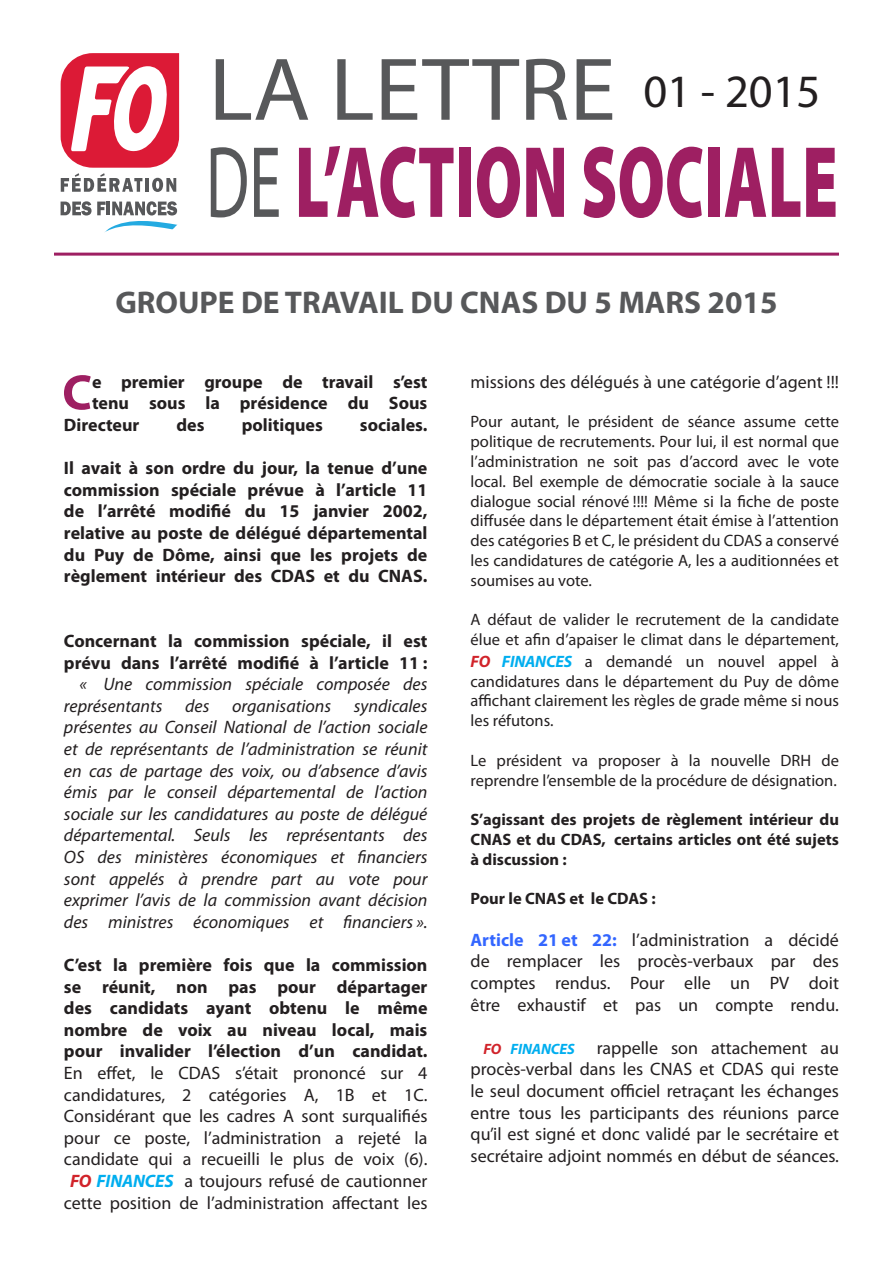
<style>
.page{position:relative;width:893px;height:1263px;background:#fff}
.page>*{position:absolute;margin:0;border:0;box-sizing:border-box;transform-origin:0 0}
.Corps_de_texte{font:700 50.1px "Myriad Pro";color:#9e1f62}
.t1{font:46.5px "Myriad Pro";color:#231f20}
.t2{font:700 31.5px "Myriad Pro";color:#57585a}
.Corps_de_texte-2{font:18px/21.6px "Myriad Pro";color:#231f20;text-align:justify}
.Corps_de_texte-3{font:700 18px/21.6px "Myriad Pro";color:#231f20;text-align:justify}
.Corps_de_texte-4{font:italic 18px/21.6px "Myriad Pro";color:#231f20}
.t3{font:16.5px/19.8px "Myriad Pro";color:#231f20;text-align:justify}
.t4{font:700 16.5px/19.8px "Myriad Pro";color:#231f20;text-align:justify}
.s1{font-weight:700;font-style:italic;color:#d1232a}
.s2{font-weight:700;font-style:italic;color:#00aeef}
.s3{font-weight:700;color:#36f}
.s4{font-weight:700;font-style:italic;font-size:15px;color:#d1232a}
.s5{font-weight:700;font-style:italic;font-size:15px;color:#00aeef}
</style>
<div class="page">
<svg style="left:216px;top:59px;width:92px;height:61px"></svg>
<svg style="left:337px;top:59px;width:36px;height:61px"></svg>
<svg style="left:382px;top:59px;width:137px;height:61px"></svg>
<svg style="left:526px;top:59px;width:41px;height:61px"></svg>
<svg style="left:577px;top:59px;width:35px;height:61px"></svg>
<svg style="left:211px;top:147px;width:36px;height:70px"></svg>
<svg style="left:254px;top:148px;width:25px;height:69px"></svg>
<svg style="left:299px;top:146px;width:155px;height:72px"></svg>
<div style="left:459px;top:148px;width:12px;height:69px;background:#9e1f62"></div>
<svg style="left:477px;top:147px;width:43px;height:71px"></svg>
<svg style="left:526px;top:148px;width:38px;height:69px"></svg>
<svg style="left:583px;top:147px;width:119px;height:71px"></svg>
<div style="left:708px;top:148px;width:12px;height:69px;background:#9e1f62"></div>
<svg style="left:725px;top:148px;width:41px;height:69px"></svg>
<svg style="left:772px;top:148px;width:28px;height:69px"></svg>
<svg style="left:806px;top:148px;width:29px;height:69px"></svg>
<hr style="left:54px;top:253px;width:785px;height:3px;background:#9e1f62">
<svg style="left:61px;top:53px;width:118px;height:139px"></svg>
<svg style="left:61px;top:201px;width:117px;height:32px"></svg>
<p class="t1" style="left:643px;top:63px;width:179px">01 - 2015</p>
<p class="t2" style="left:115px;top:282px;width:664px">GROUPE DE TRAVAIL DU CNAS DU 5 MARS 2015</p>
<p class="Corps_de_texte" style="left:62px;top:360px;width:31px">C</p>
<p class="Corps_de_texte-3" style="left:92px;top:370px;width:337px">e premier groupe de travail s’est</p>
<p class="Corps_de_texte-3" style="left:92px;top:392px;width:337px">tenu sous la présidence du Sous</p>
<p class="Corps_de_texte-3" style="left:64px;top:413px;width:77px">Directeur</p>
<p class="Corps_de_texte-3" style="left:177px;top:413px;width:30px">des</p>
<p class="Corps_de_texte-3" style="left:242px;top:413px;width:83px">politiques</p>
<p class="Corps_de_texte-3" style="left:360px;top:413px;width:69px">sociales.</p>
<p class="Corps_de_texte-3" style="left:64px;top:457px;width:365px">Il avait à son ordre du jour, la tenue d’une commission spéciale prévue à l’article 11 de l’arrêté modifié du 15 janvier 2002, relative au poste de délégué départemental du Puy de Dôme, ainsi que les projets de règlement intérieur des CDAS et du CNAS.</p>
<p class="Corps_de_texte-3" style="left:64px;top:629px;width:365px">Concernant la commission spéciale, il est prévu dans l’arrêté modifié à l’article 11 :</p>
<p class="Corps_de_texte-4" style="left:64px;top:673px;width:365px;text-indent:15px">« Une commission spéciale composée des représentants</p>
<p class="Corps_de_texte-4" style="left:64px;top:695px;width:365px;text-align:justify;text-indent:290px">syndicales présentes au Conseil National de l’action sociale et de représentants de l’administration se réunit en cas de partage des voix, ou d’absence d’avis émis par le conseil départemental de l’action sociale sur les candidatures au poste de délégué départemental. Seuls les représentants des OS des ministères économiques et financiers sont appelés à prendre part au vote pour exprimer l’avis de la commission avant décision des ministres économiques et financiers ».</p>
<p class="Corps_de_texte-3" style="left:64px;top:953px;width:365px">C’est la première fois que la commission se réunit, non pas pour départager des candidats ayant obtenu le même nombre de voix au niveau local, mais pour invalider l’élection d’un candidat.</p>
<p class="Corps_de_texte-2" style="left:64px;top:1062px;width:365px">En effet, le CDAS s’était prononcé sur 4 candidatures, 2 catégories A, 1B et 1C.<br>Considérant que les cadres A sont surqualifiés pour ce poste, l’administration a rejeté la candidate qui a recueilli le plus de voix (6).</p>
<p class="Corps_de_texte-2" style="left:64px;top:1170px;width:365px;text-align:center"><span class="s1">FO</span> <span class="s2">FINANCES</span> a toujours refusé de cautionner cette position de l’administration affectant les</p>
<p class="Corps_de_texte-4" style="left:185px;top:695px;width:26px">des</p>
<p class="Corps_de_texte-4" style="left:232px;top:695px;width:101px">organisations</p>
<p class="Corps_de_texte-2" style="left:471px;top:371px;width:370px">missions des délégués à une catégorie d’agent !!!</p>
<p class="t3" style="left:471px;top:412px;width:370px">Pour autant, le président de séance assume cette politique de recrutements. Pour lui, il est normal que l’administration ne soit pas d’accord avec le vote local. Bel exemple de démocratie sociale à la sauce dialogue social rénové !!!! Même si la fiche de poste diffusée dans le département était émise à l’attention des catégories B et C, le président du CDAS a conservé les candidatures de catégorie A, les a auditionnées et soumises au vote.</p>
<p class="t3" style="left:471px;top:610px;width:370px">A défaut de valider le recrutement de la candidate élue et afin d’apaiser le climat dans le département,</p>
<p class="t3" style="left:471px;top:651px;width:370px"><span class="s1">FO</span> <span class="s2">FINANCES</span> a demandé un nouvel appel à candidatures dans le département du Puy de dôme affichant clairement les règles de grade même si nous les réfutons.</p>
<p class="t3" style="left:471px;top:750px;width:370px">Le président va proposer à la nouvelle DRH de reprendre l’ensemble de la procédure de désignation.</p>
<p class="t4" style="left:471px;top:809px;width:370px">S’agissant des projets de règlement intérieur du CNAS et du CDAS, certains articles ont été sujets à discussion :</p>
<p class="t4" style="left:471px;top:888px;width:187px">Pour le CNAS et le CDAS :</p>
<p class="Corps_de_texte-2" style="left:471px;top:929px;width:370px"><span class="s3">Article 21 et 22:</span> l’administration a décidé de remplacer les procès-verbaux par des comptes rendus. Pour elle un PV doit être exhaustif et pas un compte rendu.</p>
<p class="Corps_de_texte-2" style="left:471px;top:1037px;width:370px;text-indent:13px"><span class="s4">FO</span> <span class="s5">FINANCES</span> rappelle son attachement au procès-verbal dans les CNAS et CDAS qui reste le seul document officiel retraçant les échanges entre tous les participants des réunions parce qu’il est signé et donc validé par le secrétaire et secrétaire adjoint nommés en début de séances.</p>
</div>
